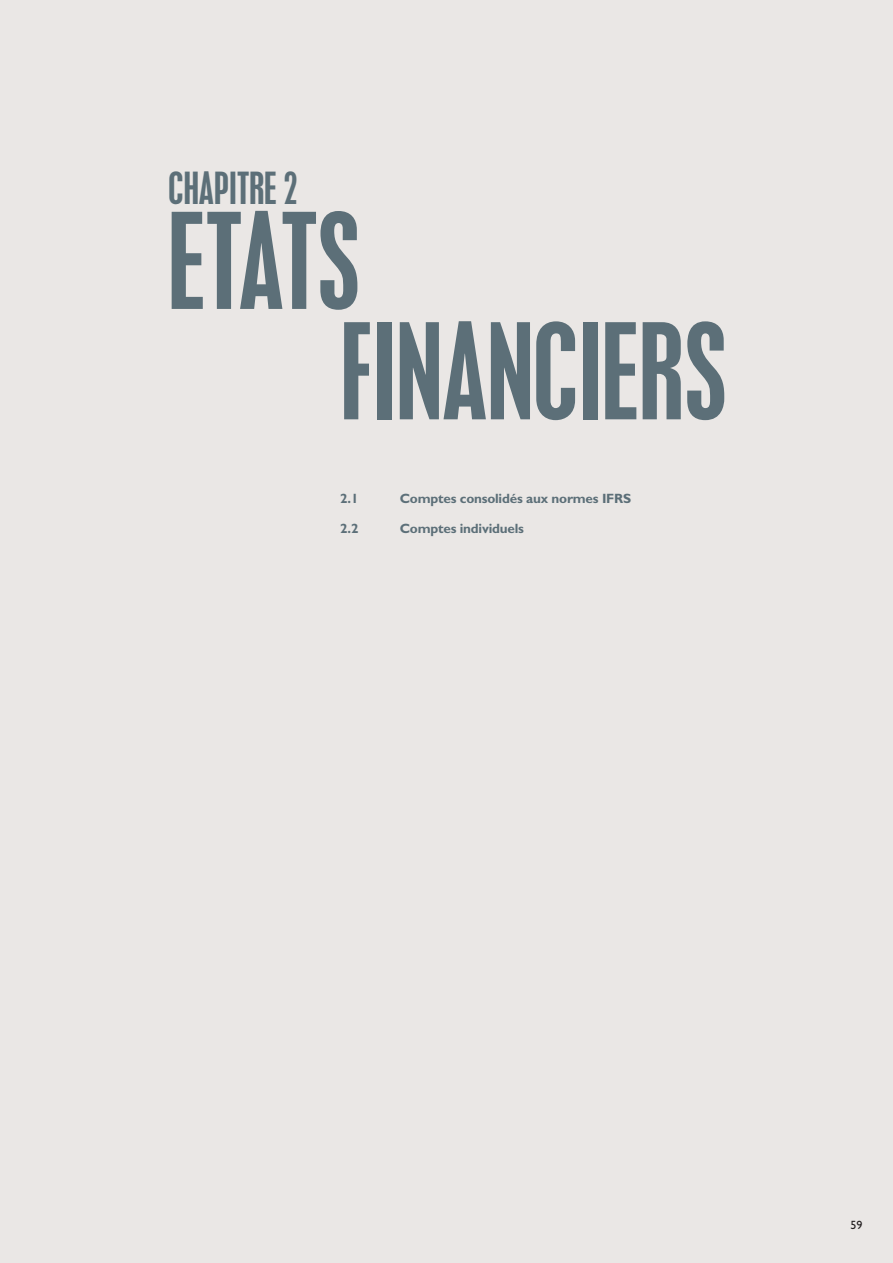
<style>
.page{position:relative;width:893px;height:1263px;background:#eae7e5}
.page>*{position:absolute;margin:0;border:0;box-sizing:border-box;transform-origin:0 0}
.t1{font:condensed 118.35px/110.4px "Placard MT Std";color:#5c6f78}
.t2{font:condensed 39.45px "Placard MT Std";color:#5c6f78}
.t3{font:700 13.5px "Gill Sans Std";letter-spacing:-.015em;color:#5c6f78}
.t4{font:12px "Gill Sans Std";color:#231f20}
</style>
<div class="page">
<h2 class="t2" style="left:169px;top:171px;width:131px">CHAPITRE 2</h2>
<h1 class="t1" style="left:341px;top:211px;width:387px;text-indent:-172px">ETATS<br>FINANCIERS</h1>
<p class="t3" style="left:340px;top:493px;width:20px">2.1</p>
<p class="t3" style="left:400px;top:493px;width:233px">Comptes consolidés aux normes IFRS</p>
<p class="t3" style="left:340px;top:523px;width:20px">2.2</p>
<p class="t3" style="left:400px;top:523px;width:126px">Comptes individuels</p>
<p class="t4" style="left:850px;top:1220px;width:13px">59</p>
</div>
